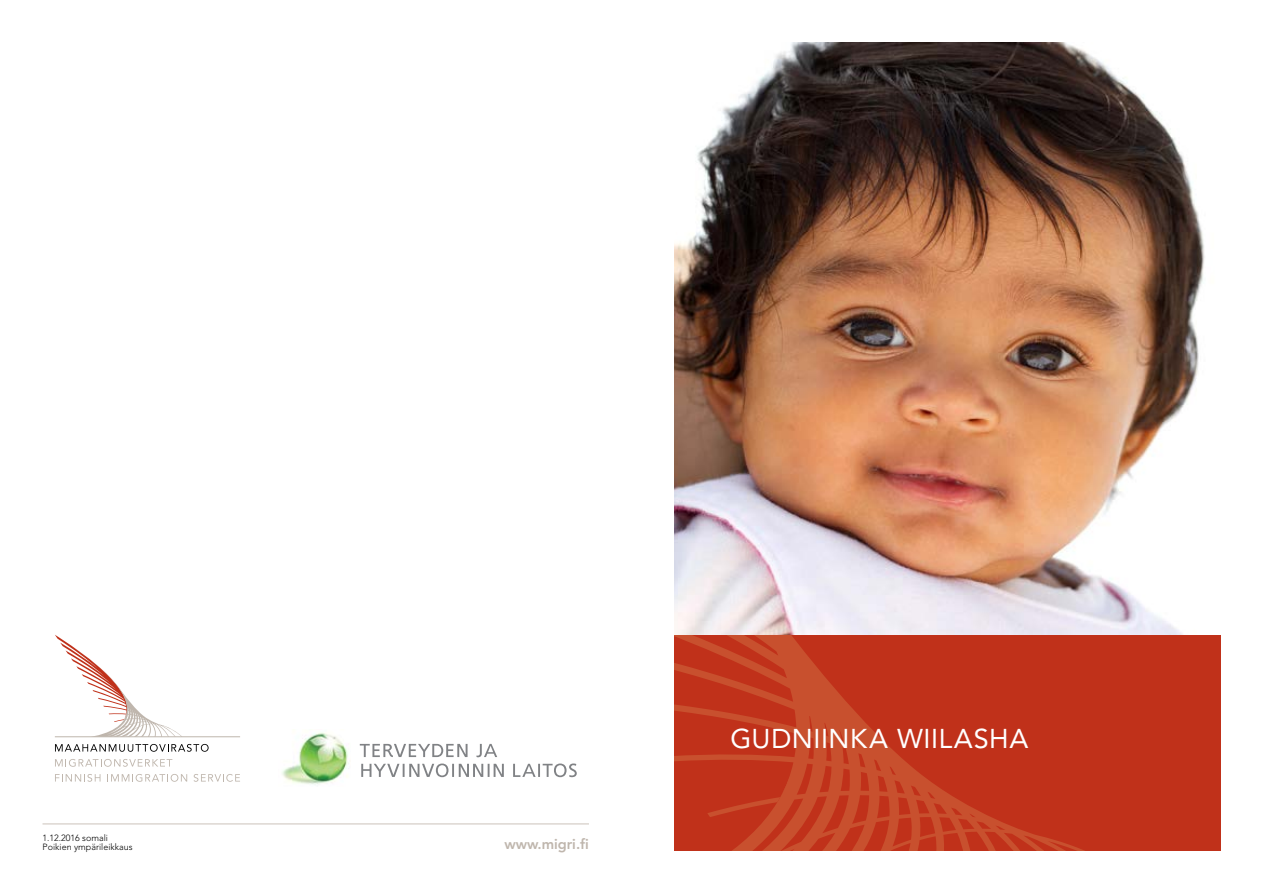
<style>
.page{position:relative;width:1263px;height:893px;background:#fff}
.page>*{position:absolute;margin:0;border:0;box-sizing:border-box;transform-origin:0 0}
.t1{font:27px "Avenir LT Std";letter-spacing:.02em;color:#fff}
.t2{font:800 14.25px "Avenir";color:#bfb6ad}
.t3{font:300 9px/9px "Avenir LT Std";color:#000}
</style>
<div class="page">
<div style="left:674px;top:635px;width:546px;height:215px;background:#c0311a"></div>
<svg style="left:674px;top:635px;width:408px;height:215px"></svg>
<img style="left:674px;top:43px;width:531px;height:592px">
<hr style="left:43px;top:823px;width:546px;height:2px;background:#dcd7d1">
<svg style="left:55px;top:635px;width:127px;height:101px"></svg>
<hr style="left:55px;top:736px;width:185px;height:1px;background:#bfb6ad">
<svg style="left:55px;top:774px;width:45px;height:8px"></svg>
<svg style="left:107px;top:774px;width:80px;height:8px"></svg>
<svg style="left:194px;top:774px;width:46px;height:8px"></svg>
<svg style="left:55px;top:759px;width:117px;height:8px"></svg>
<svg style="left:55px;top:744px;width:154px;height:8px"></svg>
<svg style="left:361px;top:763px;width:216px;height:14px"></svg>
<svg style="left:360px;top:744px;width:137px;height:13px"></svg>
<img style="left:282px;top:732px;width:66px;height:53px">
<p class="t3" style="left:43px;top:834px;width:92px">1.12.2016 somali<br>Poikien ympärileikkaus</p>
<h2 class="t2" style="left:504px;top:836px;width:86px">www.migri.fi</h2>
<h1 class="t1" style="left:730px;top:723px;width:300px">GUDNIINKA WIILASHA</h1>
</div>
